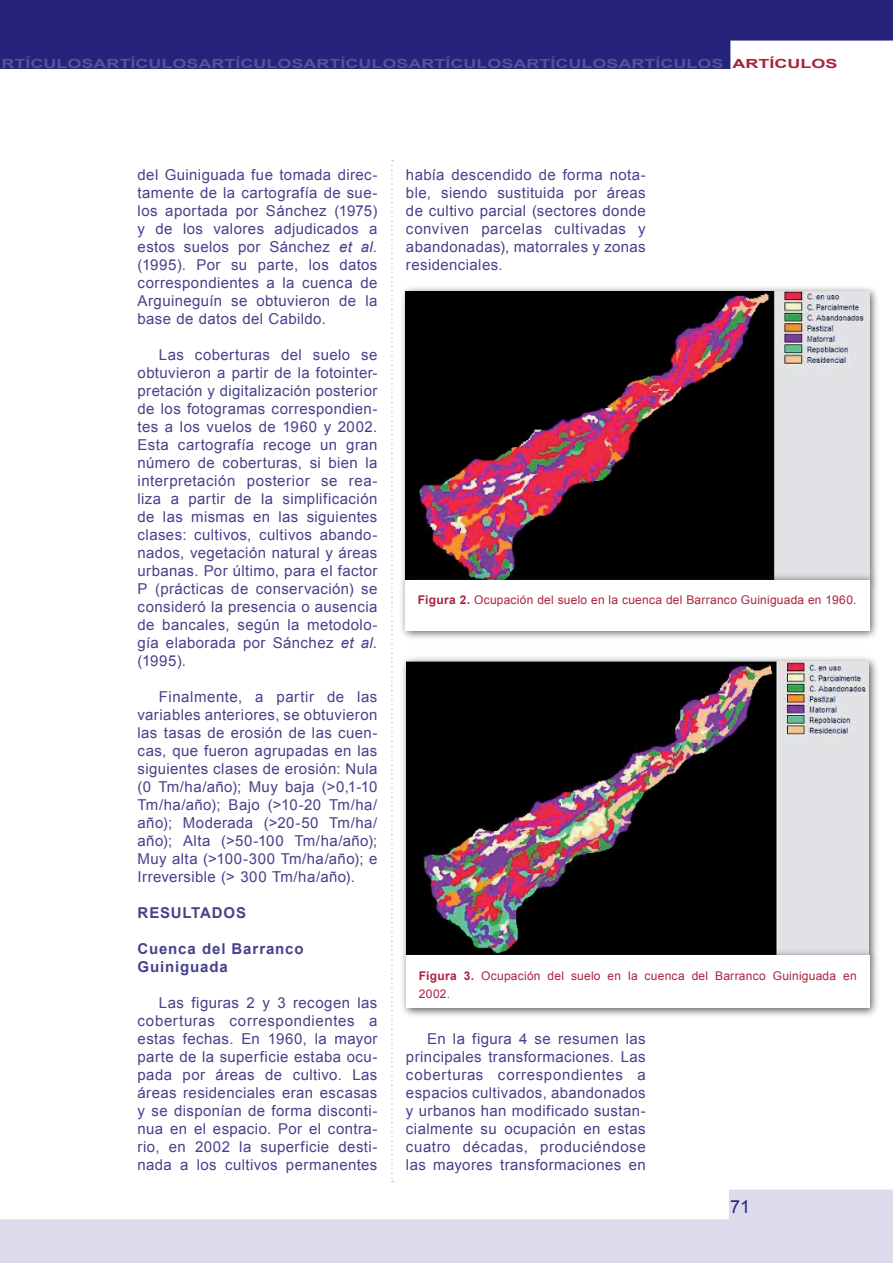
<style>
.page{position:relative;width:893px;height:1263px;background:#fff}
.page>*{position:absolute;margin:0;border:0;box-sizing:border-box;transform-origin:0 0}
.t1{font:18px "Arial";color:#26237b}
.t2{font:15px/18px "Arial";letter-spacing:.025em;color:#45428b;text-align:justify}
.t3{font:700 15px/18px "Arial";letter-spacing:.055em;color:#45428b}
.t4{font:700 12.6px "Arial";color:#565396;scale:1.43 1}
.t5{font:700 12.6px "Arial";color:#a9233d;scale:1.43 1}
.t6{font:12px/18px "Arial";letter-spacing:.02em;color:#a9233d}
.s1{font-style:italic}
.s2{font-weight:700}
</style>
<div class="page">
<svg style="left:0;top:0;width:893px;height:69px;background:#363384"></svg>
<svg style="left:0;top:1189px;width:893px;height:74px;fill:#dcdbeb"></svg>
<svg style="left:391px;top:160px;width:2px;height:1022px"></svg>
<div style="left:400px;top:654px;width:479px;height:314px;background:#231f20;opacity:.75"></div>
<img style="left:407px;top:661px;width:461px;height:287px">
<div style="left:399px;top:285px;width:482px;height:306px;background:#231f20;opacity:.75"></div>
<img style="left:406px;top:291px;width:463px;height:282px">
<div style="left:398px;top:573px;width:482px;height:69px;background:#231f20;opacity:.75"></div>
<div style="left:405px;top:580px;width:464px;height:50px;background:#fff"></div>
<div style="left:399px;top:948px;width:482px;height:72px;background:#231f20;opacity:.75"></div>
<div style="left:406px;top:955px;width:463px;height:53px;background:#fff"></div>
<p class="t4" style="left:2px;top:56px;width:506px">RTÍCULOSARTÍCULOSARTÍCULOSARTÍCULOSARTÍCULOSARTÍCULOSARTÍCULOS</p>
<p class="t5" style="left:733px;top:56px;width:75px">ARTÍCULOS</p>
<p class="t2" style="left:138px;top:166px;width:241px">del Guiniguada fue tomada direc&shy;tamente de la cartografía de sue&shy;los aportada por Sánchez (1975) y de los valores adjudicados a estos suelos por Sánchez <span class="s1">et al. </span>(1995). Por su parte, los datos correspondientes a la cuenca de Arguineguín se obtuvieron de la base de datos del Cabildo.</p>
<p class="t2" style="left:138px;top:346px;width:241px;text-indent:21px">Las coberturas del suelo se obtuvieron a partir de la fotointer&shy;pretación y digitalización posterior de los fotogramas correspondien&shy;tes a los vuelos de 1960 y 2002.<br>Esta cartografía recoge un gran número de coberturas, si bien la interpretación posterior se rea&shy;liza a partir de la simplificación de las mismas en las siguientes clases: cultivos, cultivos abando&shy;nados, vegetación natural y áreas urbanas. Por último, para el factor P (prácticas de conservación) se consideró la presencia o ausencia de bancales, según la metodolo&shy;gía elaborada por Sánchez <span class="s1">et al. </span>(1995).</p>
<p class="t2" style="left:138px;top:688px;width:241px;text-indent:21px">Finalmente, a partir de las variables anteriores, se obtuvieron las tasas de erosión de las cuen&shy;cas, que fueron agrupadas en las siguientes clases de erosión: Nula (0 Tm/ha/año); Muy baja (&gt;0,1-10<br>Tm/ha/año); Bajo (&gt;10-20 Tm/ha/ año); Moderada (&gt;20-50 Tm/ha/ año); Alta (&gt;50-100 Tm/ha/año); Muy alta (&gt;100-300 Tm/ha/año); e Irreversible (&gt; 300 Tm/ha/año).</p>
<p class="t3" style="left:138px;top:904px;width:110px">RESULTADOS</p>
<p class="t3" style="left:138px;top:940px;width:168px">Cuenca del Barranco<br>Guiniguada</p>
<p class="t2" style="left:138px;top:994px;width:241px;text-indent:21px">Las figuras 2 y 3 recogen las coberturas correspondientes a estas fechas. En 1960, la mayor parte de la superficie estaba ocu&shy;pada por áreas de cultivo. Las áreas residenciales eran escasas y se disponían de forma disconti&shy;nua en el espacio. Por el contra&shy;rio, en 2002 la superficie desti&shy;nada a los cultivos permanentes</p>
<p class="t2" style="left:406px;top:166px;width:241px">había descendido de forma nota&shy;ble, siendo sustituida por áreas de cultivo parcial (sectores donde conviven parcelas cultivadas y abandonadas), matorrales y zonas residenciales.</p>
<p class="t6" style="left:418px;top:591px;width:440px"><span class="s2">Figura 2.</span> Ocupación del suelo en la cuenca del Barranco Guiniguada en 1960.</p>
<p class="t6" style="left:419px;top:967px;width:439px"><span class="s2">Figura 3.</span> Ocupación del suelo en la cuenca del Barranco Guiniguada en<br>2002.</p>
<p class="t2" style="left:406px;top:1030px;width:241px;text-indent:21px">En la figura 4 se resumen las principales transformaciones. Las coberturas correspondientes a espacios cultivados, abandonados y urbanos han modificado sustan&shy;cialmente su ocupación en estas cuatro décadas, produciéndose las mayores transformaciones en</p>
<p class="t1" style="left:730px;top:1196px;width:22px">71</p>
</div>
